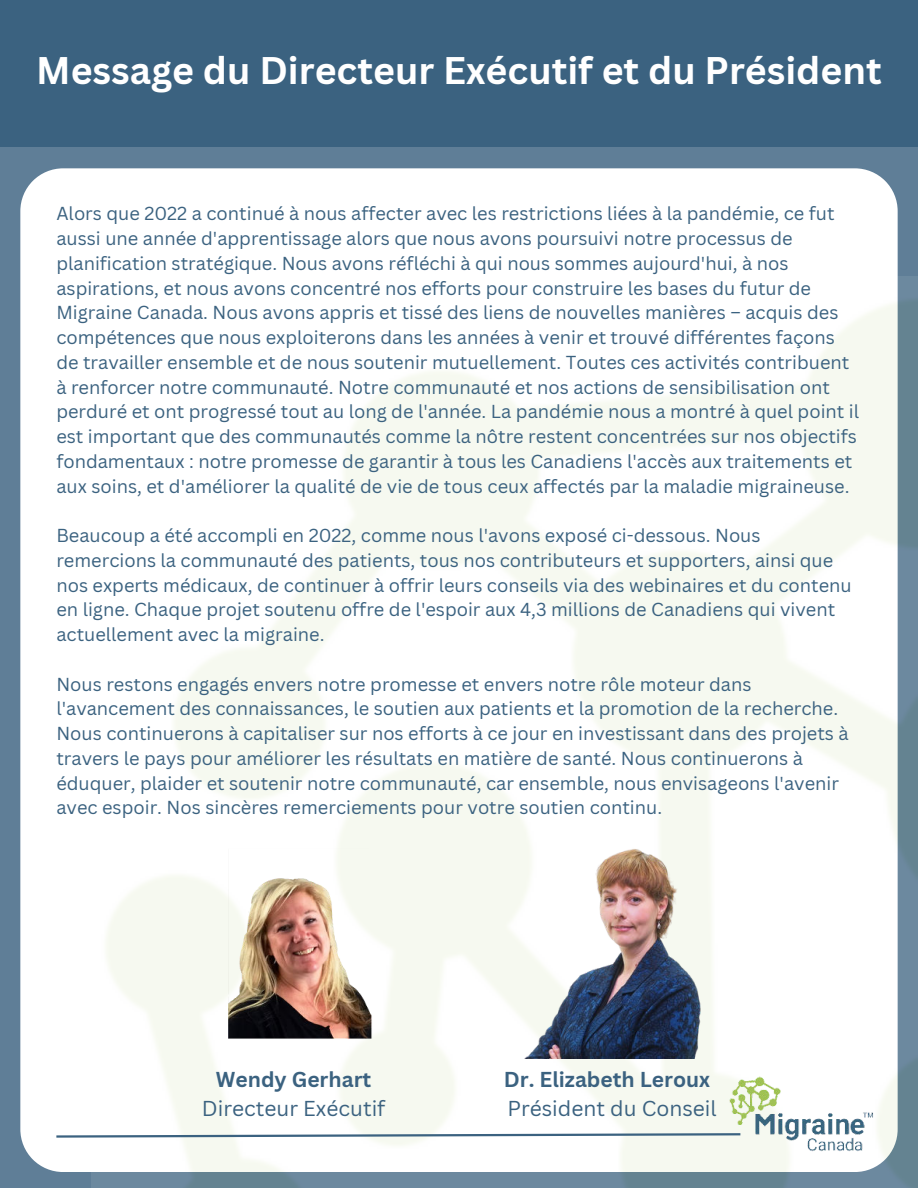
<style>
.page{position:relative;width:918px;height:1188px;background:#fff}
.page>*{position:absolute;margin:0;border:0;box-sizing:border-box;transform-origin:0 0}
.t1{font:700 37.5px "Canva Sans";color:#fff}
.t2{font:21px "Canva Sans";color:#3b6280}
.t3{font:700 21px "Canva Sans";color:#3b6280}
.t4{font:18.3px/24.8px "Canva Sans";color:#3b6280}
</style>
<div class="page">
<div style="left:0;top:0;width:918px;height:147px;background:#3b6280"></div>
<div style="left:0;top:147px;width:918px;height:1041px;background:#5f7e97"></div>
<div style="left:20px;top:168px;width:878px;height:1004px;background:#fff"></div>
<img style="left:92px;top:276px;width:826px;height:912px">
<img style="left:730px;top:1077px;width:158px;height:75px">
<svg style="left:54px;top:1132px;width:689px;height:7px;background:#bdcbd2"></svg>
<img style="left:189px;top:846px;width:201px;height:201px">
<img style="left:509px;top:838px;width:221px;height:221px">
<h1 class="t1" style="left:36px;top:48px;width:847px">Message du Directeur Exécutif et du Président</h1>
<p class="t4" style="left:56px;top:201px;width:804px">Alors que 2022 a continué à nous affecter avec les restrictions liées à la pandémie, ce fut aussi une année d'apprentissage alors que nous avons poursuivi notre processus de planification stratégique. Nous avons réfléchi à qui nous sommes aujourd'hui, à nos aspirations, et nous avons concentré nos efforts pour construire les bases du futur de Migraine Canada. Nous avons appris et tissé des liens de nouvelles manières – acquis des compétences que nous exploiterons dans les années à venir et trouvé différentes façons de travailler ensemble et de nous soutenir mutuellement. Toutes ces activités contribuent à renforcer notre communauté. Notre communauté et nos actions de sensibilisation ont perduré et ont progressé tout au long de l'année. La pandémie nous a montré à quel point il est important que des communautés comme la nôtre restent concentrées sur nos objectifs fondamentaux : notre promesse de garantir à tous les Canadiens l'accès aux traitements et aux soins, et d'améliorer la qualité de vie de tous ceux affectés par la maladie migraineuse.</p>
<p class="t4" style="left:56px;top:523px;width:797px">Beaucoup a été accompli en 2022, comme nous l'avons exposé ci-dessous. Nous remercions la communauté des patients, tous nos contributeurs et supporters, ainsi que nos experts médicaux, de continuer à offrir leurs conseils via des webinaires et du contenu en ligne. Chaque projet soutenu offre de l'espoir aux 4,3 millions de Canadiens qui vivent actuellement avec la migraine.</p>
<p class="t4" style="left:56px;top:672px;width:794px">Nous restons engagés envers notre promesse et envers notre rôle moteur dans l'avancement des connaissances, le soutien aux patients et la promotion de la recherche.<br>Nous continuerons à capitaliser sur nos efforts à ce jour en investissant dans des projets à travers le pays pour améliorer les résultats en matière de santé. Nous continuerons à éduquer, plaider et soutenir notre communauté, car ensemble, nous envisageons l'avenir avec espoir. Nos sincères remerciements pour votre soutien continu.</p>
<p class="t3" style="left:216px;top:1066px;width:157px">Wendy Gerhart</p>
<p class="t2" style="left:202px;top:1096px;width:185px">Directeur Exécutif</p>
<p class="t3" style="left:504px;top:1066px;width:208px">Dr. Elizabeth Leroux</p>
<p class="t2" style="left:507px;top:1096px;width:211px">Président du Conseil</p>
</div>
